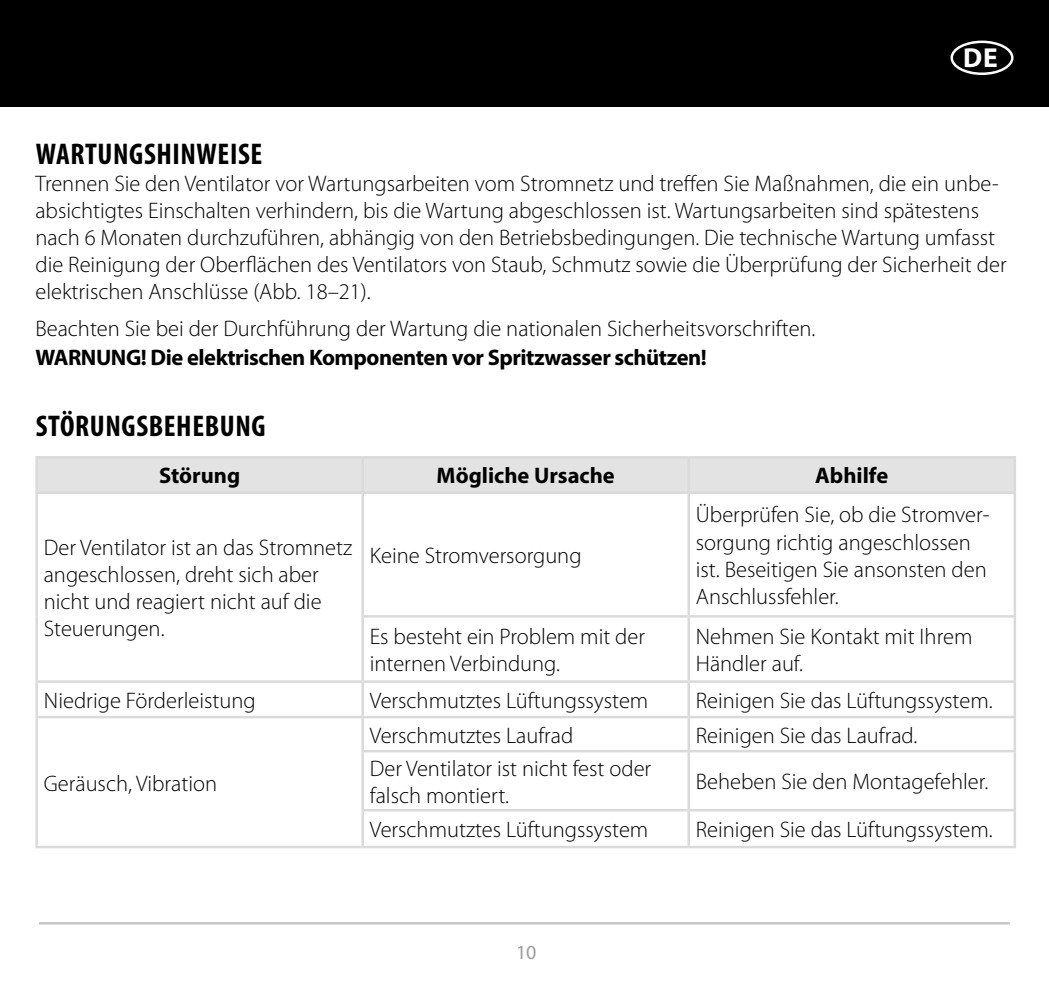
<style>
.page{position:relative;width:1049px;height:993px;background:#fff}
.page>*{position:absolute;margin:0;border:0;box-sizing:border-box;transform-origin:0 0}
.t1{font:700 condensed 30px "Myriad Pro";letter-spacing:.02em;color:#000}
.t2{font:700 27.5px "Myriad Pro";color:#fff}
.t3{font:300 22.5px/27px "Myriad Pro";color:#000}
.t4{font:700 22.5px "Myriad Pro";letter-spacing:-.02em;color:#000}
.t5{font:700 22.5px "Myriad Pro";color:#000}
.t6{font:20px "Myriad Pro";color:#9d9d9c}
</style>
<div class="page">
<div style="left:0;top:0;width:1049px;height:106px;background:#000"></div>
<div style="left:950px;top:41px;width:63px;height:34px;border:2px solid #fff;border-radius:50%"></div>
<hr style="left:39px;top:921px;width:971px;height:3px;background:#c6c6c6">
<div style="left:38px;top:458px;width:975px;height:33px;background:#e3e3e3"></div>
<hr style="left:35px;top:845px;width:328px;height:3px;background:#dadada">
<hr style="left:35px;top:456px;width:328px;height:2px;background:#dadada">
<hr style="left:35px;top:458px;width:3px;height:33px;background:#dadada">
<hr style="left:363px;top:456px;width:326px;height:2px;background:#dadada">
<hr style="left:361px;top:458px;width:3px;height:33px;background:#dadada">
<hr style="left:689px;top:456px;width:327px;height:2px;background:#dadada">
<hr style="left:687px;top:458px;width:3px;height:33px;background:#dadada">
<hr style="left:1013px;top:458px;width:3px;height:33px;background:#dadada">
<hr style="left:35px;top:491px;width:328px;height:3px;background:#dadada">
<hr style="left:35px;top:494px;width:3px;height:122px;background:#dadada">
<hr style="left:35px;top:616px;width:3px;height:64px;background:#dadada">
<hr style="left:363px;top:491px;width:326px;height:3px;background:#dadada">
<hr style="left:361px;top:494px;width:3px;height:121px;background:#dadada">
<hr style="left:689px;top:491px;width:327px;height:3px;background:#dadada">
<hr style="left:687px;top:494px;width:3px;height:121px;background:#dadada">
<hr style="left:1013px;top:494px;width:3px;height:121px;background:#dadada">
<hr style="left:361px;top:615px;width:328px;height:2px;background:#dadada">
<hr style="left:361px;top:617px;width:3px;height:63px;background:#dadada">
<hr style="left:689px;top:615px;width:327px;height:2px;background:#dadada">
<hr style="left:687px;top:617px;width:3px;height:63px;background:#dadada">
<hr style="left:1013px;top:617px;width:3px;height:63px;background:#dadada">
<hr style="left:35px;top:680px;width:328px;height:2px;background:#dadada">
<hr style="left:35px;top:682px;width:3px;height:33px;background:#dadada">
<hr style="left:363px;top:680px;width:326px;height:2px;background:#dadada">
<hr style="left:361px;top:682px;width:3px;height:33px;background:#dadada">
<hr style="left:689px;top:680px;width:327px;height:2px;background:#dadada">
<hr style="left:687px;top:682px;width:3px;height:33px;background:#dadada">
<hr style="left:1013px;top:682px;width:3px;height:33px;background:#dadada">
<hr style="left:35px;top:715px;width:328px;height:3px;background:#dadada">
<hr style="left:35px;top:718px;width:3px;height:32px;background:#dadada">
<hr style="left:35px;top:750px;width:3px;height:59px;background:#dadada">
<hr style="left:35px;top:809px;width:3px;height:36px;background:#dadada">
<hr style="left:363px;top:715px;width:326px;height:3px;background:#dadada">
<hr style="left:361px;top:718px;width:3px;height:31px;background:#dadada">
<hr style="left:689px;top:715px;width:327px;height:3px;background:#dadada">
<hr style="left:687px;top:718px;width:3px;height:31px;background:#dadada">
<hr style="left:1013px;top:718px;width:3px;height:31px;background:#dadada">
<hr style="left:361px;top:749px;width:328px;height:3px;background:#dadada">
<hr style="left:361px;top:752px;width:3px;height:56px;background:#dadada">
<hr style="left:689px;top:749px;width:327px;height:3px;background:#dadada">
<hr style="left:687px;top:752px;width:3px;height:56px;background:#dadada">
<hr style="left:1013px;top:752px;width:3px;height:56px;background:#dadada">
<hr style="left:361px;top:808px;width:328px;height:3px;background:#dadada">
<hr style="left:361px;top:811px;width:3px;height:34px;background:#dadada">
<hr style="left:689px;top:808px;width:327px;height:3px;background:#dadada">
<hr style="left:687px;top:811px;width:3px;height:34px;background:#dadada">
<hr style="left:1013px;top:811px;width:3px;height:34px;background:#dadada">
<hr style="left:363px;top:845px;width:326px;height:3px;background:#dadada">
<hr style="left:689px;top:845px;width:327px;height:3px;background:#dadada">
<p class="t2" style="left:963px;top:40px;width:36px">DE</p>
<h1 class="t1" style="left:36px;top:135px;width:228px">WARTUNGSHINWEISE</h1>
<p class="t3" style="left:35px;top:171px;width:973px">Trennen Sie den Ventilator vor Wartungsarbeiten vom Stromnetz und treffen Sie Maßnahmen, die ein unbe&shy;absichtigtes Einschalten verhindern, bis die Wartung abgeschlossen ist. Wartungsarbeiten sind spätestens nach 6 Monaten durchzuführen, abhängig von den Betriebsbedingungen. Die technische Wartung umfasst die Reinigung der Oberflächen des Ventilators von Staub, Schmutz sowie die Überprüfung der Sicherheit der elektrischen Anschlüsse (Abb. 18–21).</p>
<p class="t3" style="left:35px;top:315px;width:781px">Beachten Sie bei der Durchführung der Wartung die nationalen Sicherheitsvorschriften.</p>
<p class="t4" style="left:35px;top:343px;width:673px">WARNUNG! Die elektrischen Komponenten vor Spritzwasser schützen!</p>
<h1 class="t1" style="left:36px;top:407px;width:231px">STÖRUNGSBEHEBUNG</h1>
<p class="t5" style="left:159px;top:461px;width:83px">Störung</p>
<p class="t5" style="left:437px;top:461px;width:180px">Mögliche Ursache</p>
<p class="t5" style="left:815px;top:461px;width:74px">Abhilfe</p>
<p class="t3" style="left:696px;top:501px;width:295px">Überprüfen Sie, ob die Stromver&shy;sorgung richtig angeschlossen ist. Beseitigen Sie ansonsten den<br>Anschlussfehler.</p>
<p class="t3" style="left:44px;top:534px;width:310px">Der Ventilator ist an das Stromnetz angeschlossen, dreht sich aber nicht und reagiert nicht auf die<br>Steuerungen.</p>
<p class="t3" style="left:370px;top:542px;width:213px">Keine Stromversorgung</p>
<p class="t3" style="left:370px;top:623px;width:277px">Es besteht ein Problem mit der internen Verbindung.</p>
<p class="t3" style="left:696px;top:623px;width:278px">Nehmen Sie Kontakt mit Ihrem<br>Händler auf.</p>
<p class="t3" style="left:44px;top:687px;width:214px">Niedrige Förderleistung</p>
<p class="t3" style="left:370px;top:687px;width:280px">Verschmutztes Lüftungssystem</p>
<p class="t3" style="left:696px;top:687px;width:298px">Reinigen Sie das Lüftungssystem.</p>
<p class="t3" style="left:44px;top:769px;width:175px">Geräusch, Vibration</p>
<p class="t3" style="left:370px;top:721px;width:205px">Verschmutztes Laufrad</p>
<p class="t3" style="left:696px;top:721px;width:223px">Reinigen Sie das Laufrad.</p>
<p class="t3" style="left:370px;top:754px;width:283px">Der Ventilator ist nicht fest oder falsch montiert.</p>
<p class="t3" style="left:696px;top:768px;width:294px">Beheben Sie den Montagefehler.</p>
<p class="t3" style="left:370px;top:816px;width:280px">Verschmutztes Lüftungssystem</p>
<p class="t3" style="left:696px;top:816px;width:298px">Reinigen Sie das Lüftungssystem.</p>
<p class="t6" style="left:516px;top:939px;width:22px">10</p>
</div>
